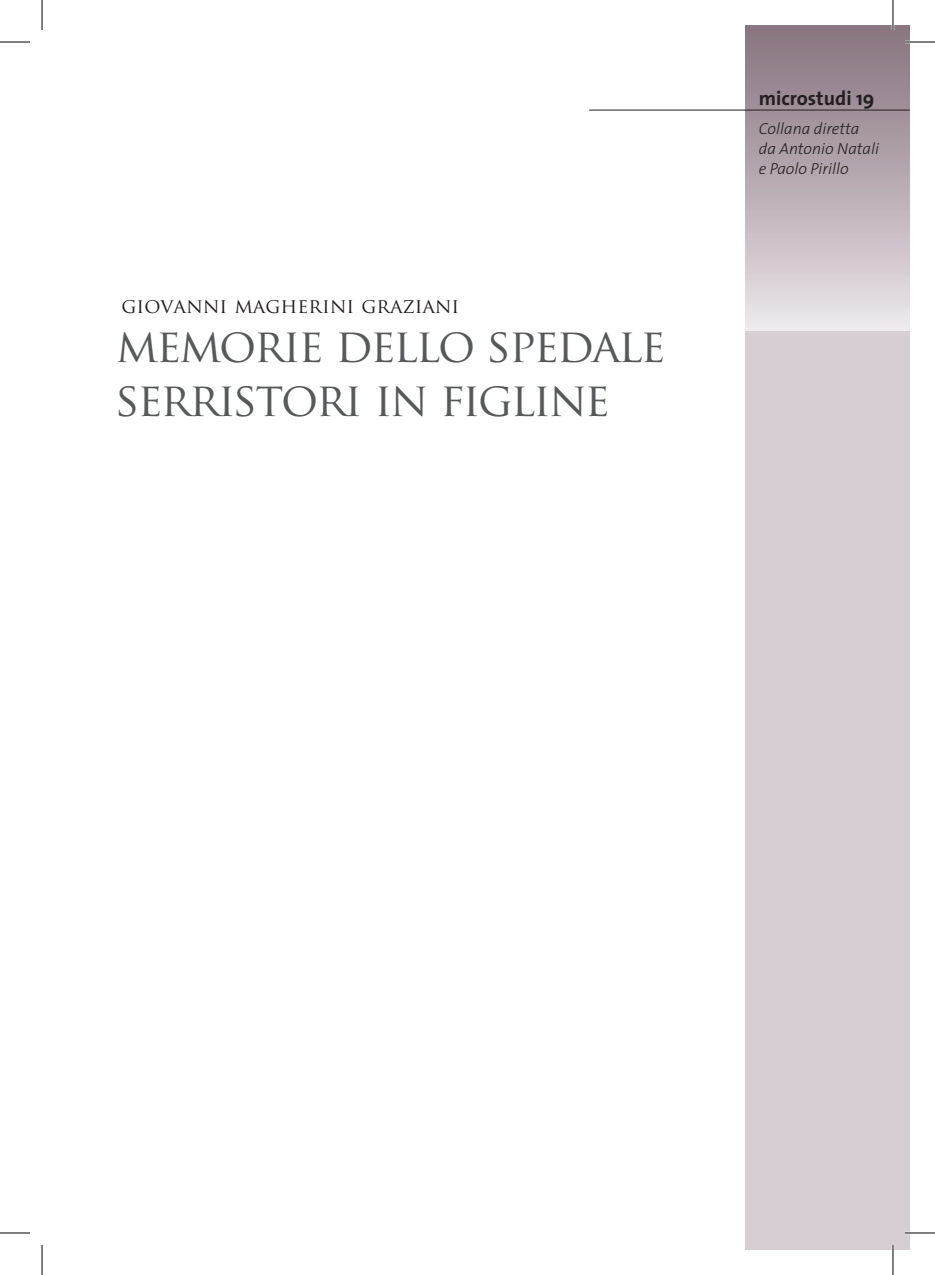
<style>
.page{position:relative;width:935px;height:1275px;background:#fff}
.page>*{position:absolute;margin:0;border:0;box-sizing:border-box;transform-origin:0 0}
.t1{font:46px/54px "Trajan Pro";letter-spacing:-.05em;color:#57585a}
.t2{font:20px "Trajan Pro";color:#231f20}
.t3{font:700 20px "The Sans";color:#231f20}
.t4{font:italic 300 16px/20px "The Sans";color:#231f20}
</style>
<div class="page">
<svg style="left:745px;top:25px;width:164px;height:306px;background:#b7aab3"></svg>
<div style="left:745px;top:331px;width:164px;height:919px;background:#d7ced4"></div>
<hr style="left:589px;top:110px;width:320px;height:1px;background:#231f20">
<hr style="left:904px;top:41px;width:30px;height:2px;background:#fff">
<hr style="left:904px;top:1231px;width:30px;height:3px;background:#fff">
<hr style="left:891px;top:0;width:3px;height:30px;background:#fff">
<hr style="left:891px;top:1245px;width:3px;height:30px;background:#fff">
<hr style="left:0;top:42px;width:30px;height:1px;background:#000">
<hr style="left:904px;top:42px;width:30px;height:1px;background:#000">
<hr style="left:0;top:1232px;width:30px;height:1px;background:#000">
<hr style="left:904px;top:1232px;width:30px;height:1px;background:#000">
<hr style="left:42px;top:0;width:1px;height:30px;background:#000">
<hr style="left:42px;top:1245px;width:1px;height:30px;background:#000">
<hr style="left:892px;top:0;width:1px;height:30px;background:#000">
<hr style="left:892px;top:1245px;width:1px;height:30px;background:#000">
<p class="t2" style="left:121px;top:293px;width:339px">GIOVANNI MAGHERINI GRAZIANI</p>
<h1 class="t1" style="left:116px;top:318px;width:551px">MEMORIE DELLO SPEDALE<br>SERRISTORI IN FIGLINE</h1>
<p class="t3" style="left:758px;top:81px;width:117px">microstudi 19</p>
<p class="t4" style="left:758px;top:118px;width:122px">Collana diretta da Antonio Natali e Paolo Pirillo</p>
</div>
